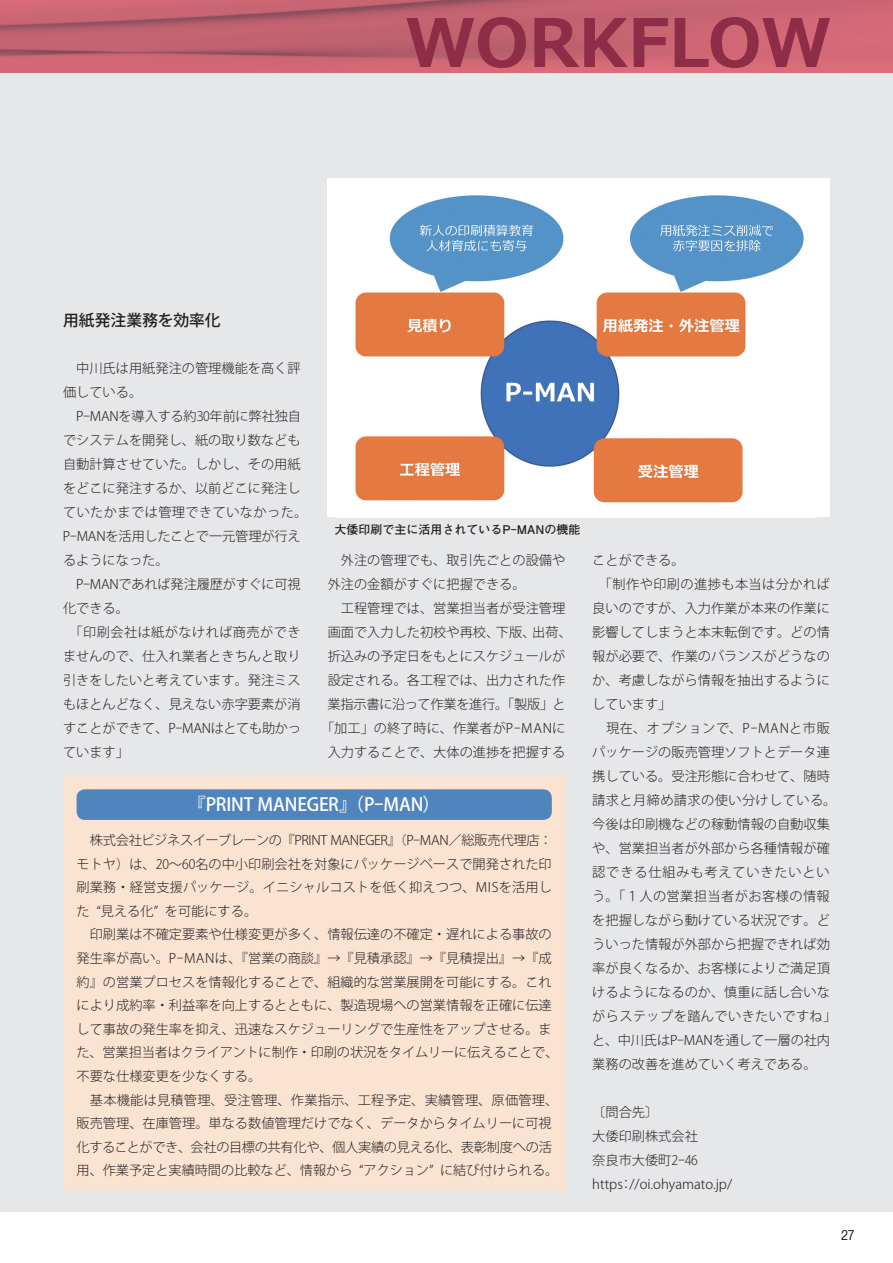
<style>
.page{position:relative;width:893px;height:1263px;background:#fff}
.page>*{position:absolute;margin:0;border:0;box-sizing:border-box;transform-origin:0 0}
.t1{font:500 18px "Koz Go Pro";letter-spacing:-.015em;color:#fff}
.t2{font:500 15.75px "Koz Go Pro";color:#231f20}
.t3{font:500 13.5px "Gothic BBB Pro";color:#231f20}
.t4{font:300 13.2px/24px "Koz Go Pro";color:#231f20}
.t5{font:300 13.2px "Koz Go Pro";letter-spacing:-.025em;color:#231f20}
.t6{font:700 12px "Futo Go B101 Pro";color:#231f20}
</style>
<div class="page">
<div style="left:0;top:72px;width:893px;height:1140px;background:#e6e7e9"></div>
<img style="left:0;top:0;width:893px;height:72px">
<svg style="left:406px;top:17px;width:424px;height:51px;background:#ad4b5e"></svg>
<div style="left:328px;top:179px;width:502px;height:338px;background:#fff"></div>
<img style="left:355px;top:195px;width:449px;height:308px">
<div style="left:63px;top:776px;width:502px;height:414px;background:#fbe3d2"></div>
<div style="left:77px;top:789px;width:475px;height:31px;background:#5084bd;border-radius:9px"></div>
<p class="t2" style="left:63px;top:310px;width:159px">用紙発注業務を効率化</p>
<p class="t4" style="left:63px;top:356px;width:246px">　中川氏は用紙発注の管理機能を高く評価している。<br>　P-MANを導入する約30年前に弊社独自でシステムを開発し、紙の取り数なども自動計算させていた。しかし、その用紙をどこに発注するか、以前どこに発注していたかまでは管理できていなかった。<br>P-MANを活用したことで一元管理が行えるようになった。<br>　P-MANであれば発注履歴がすぐに可視化できる。<br>　「印刷会社は紙がなければ商売ができませんので、仕入れ業者ときちんと取り引きをしたいと考えています。発注ミスもほとんどなく、見えない赤字要素が消すことができて、P-MANはとても助かっています」</p>
<p class="t6" style="left:334px;top:520px;width:247px">大倭印刷で主に活用されているP-MANの機能</p>
<p class="t4" style="left:328px;top:548px;width:239px">　外注の管理でも、取引先ごとの設備や</p>
<p class="t4" style="left:328px;top:572px;width:200px">外注の金額がすぐに把握できる。</p>
<p class="t4" style="left:328px;top:596px;width:239px">　工程管理では、営業担当者が受注管理</p>
<p class="t4" style="left:328px;top:620px;width:246px">画面で入力した初校や再校、下版、出荷、</p>
<p class="t4" style="left:328px;top:644px;width:239px">折込みの予定日をもとにスケジュールが</p>
<p class="t4" style="left:328px;top:668px;width:239px">設定される。各工程では、出力された作</p>
<p class="t5" style="left:328px;top:695px;width:240px">業指示書に沿って作業を進行。「製版」と</p>
<p class="t4" style="left:321px;top:716px;width:246px">「加工」の終了時に、作業者がP-MANに</p>
<p class="t4" style="left:328px;top:740px;width:239px">入力することで、大体の進捗を把握する</p>
<h1 class="t1" style="left:188px;top:793px;width:254px">『PRINT MANEGER』（P-MAN）</h1>
<p class="t4" style="left:76px;top:828px;width:484px;line-height:23.5px">　株式会社ビジネスイーブレーンの『PRINT MANEGER』（P-MAN／総販売代理店：モトヤ）は、20～60名の中小印刷会社を対象にパッケージベースで開発された印刷業務・経営支援パッケージ。イニシャルコストを低く抑えつつ、MISを活用した “見える化” を可能にする。<br>　印刷業は不確定要素や仕様変更が多く、情報伝達の不確定・遅れによる事故の発生率が高い。P-MANは、『営業の商談』→『見積承認』→『見積提出』→『成約』の営業プロセスを情報化することで、組織的な営業展開を可能にする。これにより成約率・利益率を向上するとともに、製造現場への営業情報を正確に伝達して事故の発生率を抑え、迅速なスケジューリングで生産性をアップさせる。また、営業担当者はクライアントに制作・印刷の状況をタイムリーに伝えることで、不要な仕様変更を少なくする。<br>　基本機能は見積管理、受注管理、作業指示、工程予定、実績管理、原価管理、販売管理、在庫管理。単なる数値管理だけでなく、データからタイムリーに可視化することができ、会社の目標の共有化や、個人実績の見える化、表彰制度への活用、作業予定と実績時間の比較など、情報から “アクション” に結び付けられる。</p>
<p class="t4" style="left:592px;top:548px;width:246px">ことができる。<br>　「制作や印刷の進捗も本当は分かれば良いのですが、入力作業が本来の作業に影響してしまうと本末転倒です。どの情報が必要で、作業のバランスがどうなのか、考慮しながら情報を抽出するようにしています」<br>　現在、オプションで、P-MANと市販パッケージの販売管理ソフトとデータ連携している。受注形態に合わせて、随時請求と月締め請求の使い分けしている。今後は印刷機などの稼動情報の自動収集や、営業担当者が外部から各種情報が確認できる仕組みも考えていきたいという。「１人の営業担当者がお客様の情報を把握しながら動けている状況です。どういった情報が外部から把握できれば効率が良くなるか、お客様によりご満足頂けるようになるのか、慎重に話し合いながらステップを踏んでいきたいですね」と、中川氏はP-MANを通して一層の社内業務の改善を進めていく考えである。</p>
<p class="t4" style="left:592px;top:1100px;width:141px">〔問合先〕<br>大倭印刷株式会社<br>奈良市大倭町2-46 https://oi.ohyamato.jp/</p>
<p class="t3" style="left:841px;top:1224px;width:15px">27</p>
</div>
